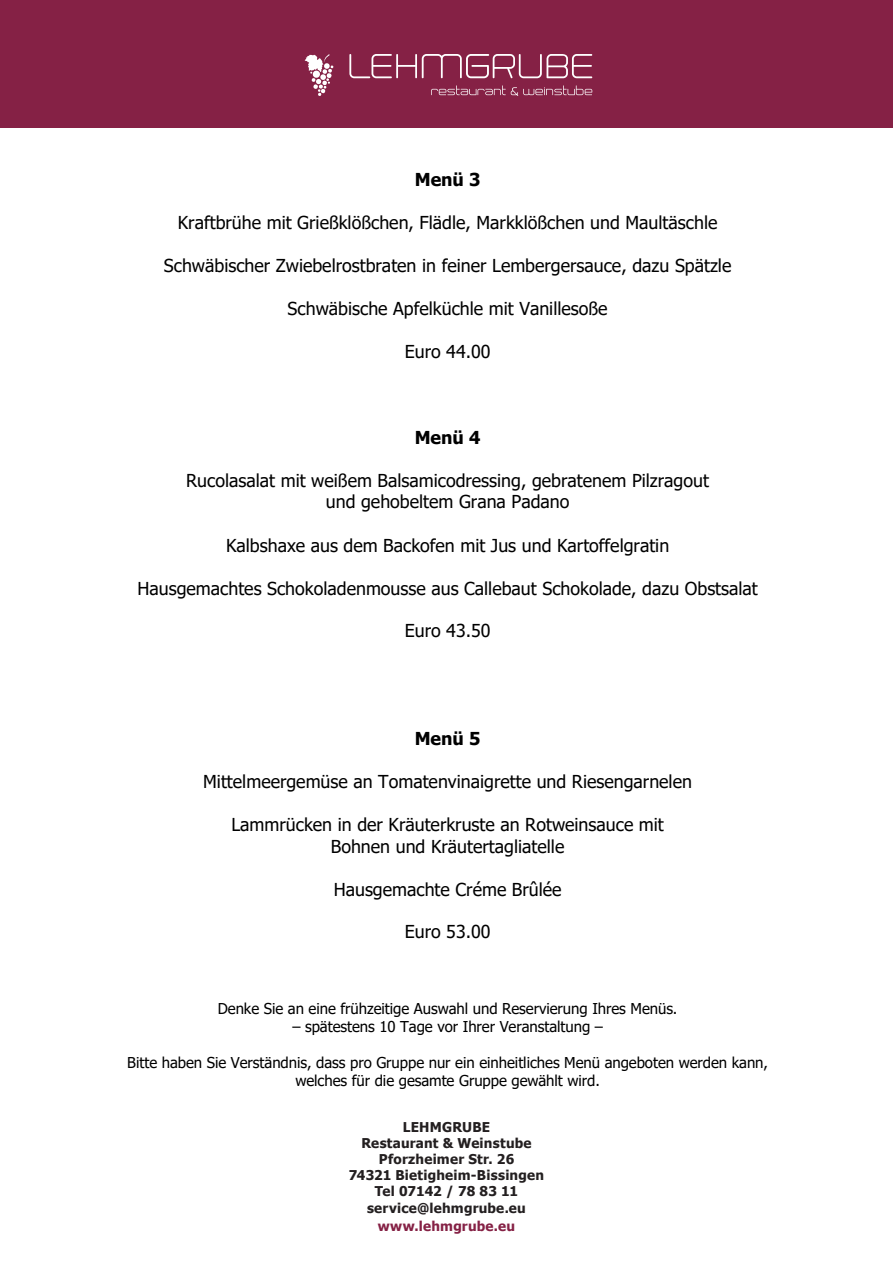
<style>
.page{position:relative;width:893px;height:1263px;background:#fff}
.page>*{position:absolute;margin:0;border:0;box-sizing:border-box;transform-origin:0 0}
.t1{font:17.85px/21.3px "Tahoma";color:#000;text-align:center}
.t2{font:700 17.85px "Tahoma";color:#000}
.t3{font:15px/18.1px "Tahoma";letter-spacing:-.005em;color:#000;text-align:center}
.t4{font:700 13.5px/16.2px "Tahoma";letter-spacing:.015em;color:#231f20;text-align:center}
.t5{font:700 13.5px "Tahoma";letter-spacing:.015em;color:#852145}
</style>
<div class="page">
<div style="left:0;top:0;width:893px;height:128px;background:#852145"></div>
<svg style="left:305px;top:54px;width:29px;height:42px"></svg>
<svg style="left:349px;top:54px;width:243px;height:24px"></svg>
<svg style="left:431px;top:85px;width:161px;height:11px"></svg>
<p class="t2" style="left:415px;top:167px;width:67px">Menü 3</p>
<p class="t1" style="left:178px;top:213px;width:541px">Kraftbrühe mit Grießklößchen, Flädle, Markklößchen und Maultäschle</p>
<p class="t1" style="left:164px;top:256px;width:569px">Schwäbischer Zwiebelrostbraten in feiner Lembergersauce, dazu Spätzle</p>
<p class="t1" style="left:288px;top:299px;width:321px">Schwäbische Apfelküchle mit Vanillesoße</p>
<p class="t1" style="left:405px;top:342px;width:87px">Euro 44.00</p>
<p class="t2" style="left:415px;top:425px;width:67px">Menü 4</p>
<p class="t1" style="left:186px;top:471px;width:524px">Rucolasalat mit weißem Balsamicodressing, gebratenem Pilzragout und gehobeltem Grana Padano</p>
<p class="t1" style="left:226px;top:535px;width:445px">Kalbshaxe aus dem Backofen mit Jus und Kartoffelgratin</p>
<p class="t1" style="left:137px;top:578px;width:622px">Hausgemachtes Schokoladenmousse aus Callebaut Schokolade, dazu Obstsalat</p>
<p class="t1" style="left:405px;top:621px;width:87px">Euro 43.50</p>
<p class="t2" style="left:415px;top:726px;width:67px">Menü 5</p>
<p class="t1" style="left:203px;top:772px;width:490px">Mittelmeergemüse an Tomatenvinaigrette und Riesengarnelen</p>
<p class="t1" style="left:231px;top:814px;width:434px;line-height:21.8px">Lammrücken in der Kräuterkruste an Rotweinsauce mit<br>Bohnen und Kräutertagliatelle</p>
<p class="t1" style="left:334px;top:879px;width:229px">Hausgemachte Créme Brûlée</p>
<p class="t1" style="left:405px;top:922px;width:87px">Euro 53.00</p>
<p class="t3" style="left:218px;top:1000px;width:461px">Denke Sie an eine frühzeitige Auswahl und Reservierung Ihres Menüs.</p>
<p class="t3" style="left:292px;top:1019px;width:312px">– spätestens 10 Tage vor Ihrer Veranstaltung –</p>
<p class="t3" style="left:127px;top:1054px;width:642px">Bitte haben Sie Verständnis, dass pro Gruppe nur ein einheitliches Menü angeboten werden kann, welches für die gesamte Gruppe gewählt wird.</p>
<p class="t4" style="left:349px;top:1118px;width:197px">LEHMGRUBE<br>Restaurant &amp; Weinstube<br>Pforzheimer Str. 26<br>74321 Bietigheim-Bissingen<br>Tel 07142 / 78 83 11 service@lehmgrube.eu</p>
<p class="t5" style="left:378px;top:1216px;width:139px">www.lehmgrube.eu</p>
</div>
